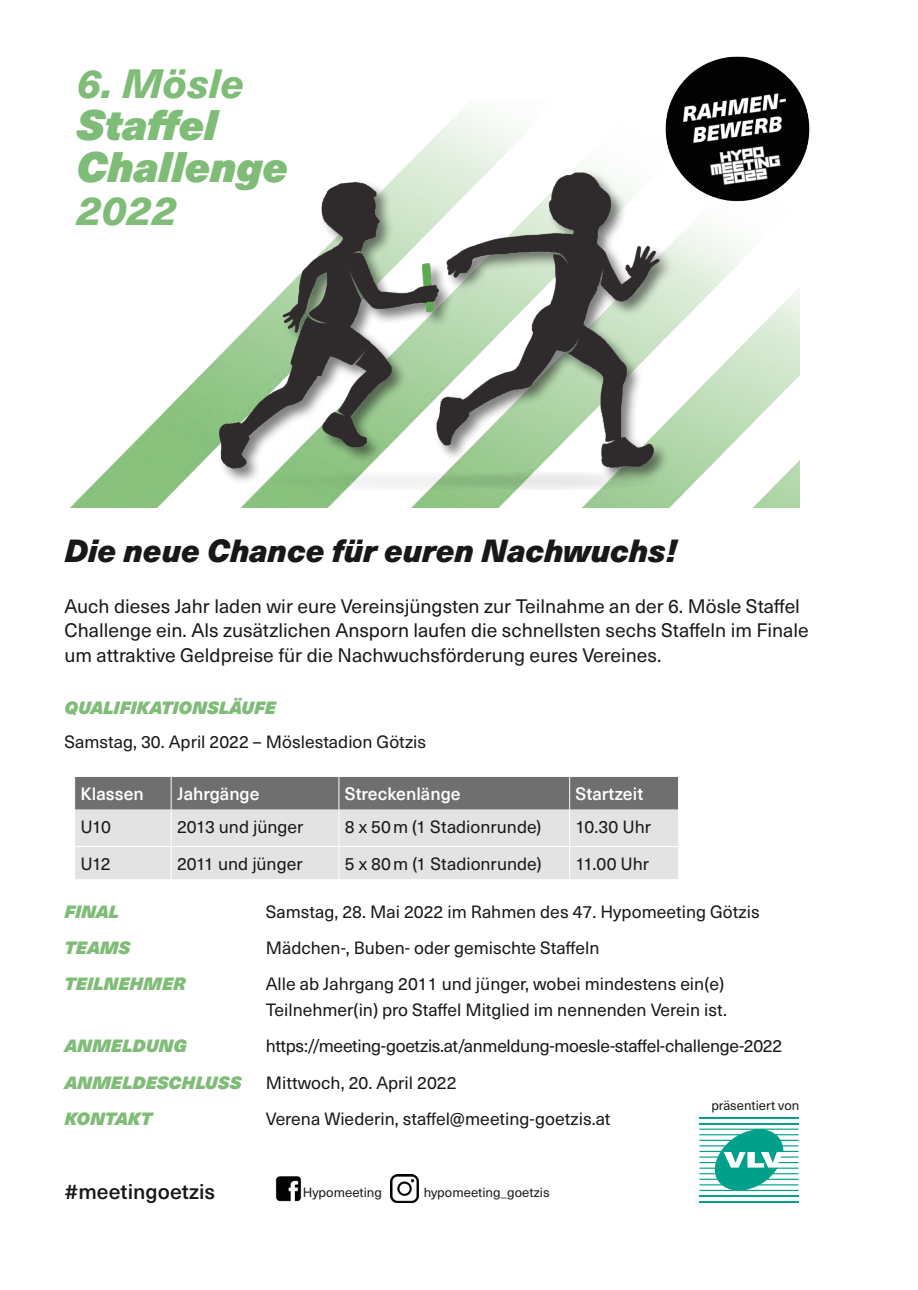
<style>
.page{position:relative;width:918px;height:1290px;background:#fff}
.page>*{position:absolute;margin:0;border:0;box-sizing:border-box;transform-origin:0 0}
.t1{font:42px/42px "Neue Haas Unica W1 G X Black It";color:#7fbc77}
.t2{font:italic 800 40.25px "Neue Haas Unica W1 G";color:#7fbc77}
.t3{font:italic 900 31.5px "Neue Haas Unica W1 G";color:#181816}
.t4{font:500 21px "Neue Haas Unica W1 G";color:#181816}
.t5{font:19.25px/24.5px "Neue Haas Unica W1 G";color:#181816}
.t6{font:17.5px/26.2px "Neue Haas Unica W1 G";color:#181816}
.t7{font:17.5px "Neue Haas Unica W1 G X Black It";color:#7fbc77}
.t8{font:17.5px "Neue Haas Unica W1 G";letter-spacing:-.02em;color:#181816}
.t9{font:500 17.5px "Neue Haas Unica Pro";color:#fff}
.t10{font:13.12px "Neue Haas Unica W1 G";color:#181816}
</style>
<div class="page">
<hr style="left:699px;top:1117px;width:99px;height:1px;background:#00a08b">
<hr style="left:699px;top:1123px;width:99px;height:1px;background:#00a08b">
<hr style="left:699px;top:1195px;width:99px;height:1px;background:#00a08b">
<hr style="left:699px;top:1201px;width:99px;height:1px;background:#00a08b">
<svg style="left:699px;top:1128px;width:99px;height:63px"></svg>
<svg style="left:75px;top:777px;width:603px;height:102px;background:#bebebe"></svg>
<hr style="left:171px;top:777px;width:1px;height:33px;background:#fff">
<hr style="left:338px;top:777px;width:1px;height:33px;background:#fff">
<hr style="left:569px;top:777px;width:1px;height:33px;background:#fff">
<hr style="left:171px;top:810px;width:1px;height:36px;background:#fff">
<hr style="left:338px;top:810px;width:1px;height:36px;background:#fff">
<hr style="left:569px;top:810px;width:1px;height:36px;background:#fff">
<hr style="left:75px;top:846px;width:96px;height:1px;background:#fff">
<hr style="left:171px;top:846px;width:168px;height:1px;background:#fff">
<hr style="left:171px;top:847px;width:1px;height:32px;background:#fff">
<hr style="left:339px;top:846px;width:230px;height:1px;background:#fff">
<hr style="left:338px;top:847px;width:1px;height:32px;background:#fff">
<hr style="left:569px;top:846px;width:109px;height:1px;background:#fff">
<hr style="left:569px;top:847px;width:1px;height:32px;background:#fff">
<img style="left:275px;top:1176px;width:27px;height:26px">
<img style="left:390px;top:1174px;width:29px;height:29px">
<img style="left:70px;top:107px;width:729px;height:400px">
<img style="left:204px;top:167px;width:464px;height:306px">
<svg style="left:267px;top:471px;width:264px;height:19px;fill:#f2f2f2"></svg>
<svg style="left:432px;top:471px;width:231px;height:19px"></svg>
<img style="left:653px;top:56px;width:157px;height:161px">
<h2 class="t2" style="left:76px;top:53px;width:169px">6. Mösle</h2>
<h1 class="t1" style="left:76px;top:102px;width:213px">Staffel<br>Challenge</h1>
<h2 class="t2" style="left:76px;top:179px;width:102px">2022</h2>
<h3 class="t3" style="left:64px;top:526px;width:614px">Die neue Chance für euren Nachwuchs!</h3>
<p class="t5" style="left:64px;top:592px;width:746px">Auch dieses Jahr laden wir eure Vereinsjüngsten zur Teilnahme an der 6. Mösle Staffel<br>Challenge ein. Als zusätzlichen Ansporn laufen die schnellsten sechs Staffeln im Finale um attraktive Geldpreise für die Nachwuchsförderung eures Vereines.</p>
<p class="t7" style="left:64px;top:693px;width:213px">QUALIFIKATIONSLÄUFE</p>
<p class="t6" style="left:64px;top:728px;width:363px">Samstag, 30. April 2022 – Möslestadion Götzis</p>
<p class="t9" style="left:81px;top:783px;width:65px">Klassen</p>
<p class="t9" style="left:177px;top:783px;width:84px">Jahrgänge</p>
<p class="t9" style="left:345px;top:783px;width:117px">Streckenlänge</p>
<p class="t9" style="left:575px;top:783px;width:69px">Startzeit</p>
<p class="t6" style="left:81px;top:813px;width:32px">U10</p>
<p class="t6" style="left:177px;top:813px;width:128px">2013 und jünger</p>
<p class="t6" style="left:345px;top:813px;width:198px">8 x 50m (1 Stadionrunde)</p>
<p class="t6" style="left:575px;top:813px;width:77px">10.30 Uhr</p>
<p class="t6" style="left:81px;top:849px;width:32px">U12</p>
<p class="t6" style="left:177px;top:849px;width:127px">2011 und jünger</p>
<p class="t6" style="left:345px;top:849px;width:198px">5 x 80m (1 Stadionrunde)</p>
<p class="t6" style="left:575px;top:849px;width:75px">11.00 Uhr</p>
<p class="t7" style="left:64px;top:897px;width:56px">FINAL</p>
<p class="t6" style="left:266px;top:897px;width:495px">Samstag, 28. Mai 2022 im Rahmen des 47. Hypomeeting Götzis</p>
<p class="t7" style="left:64px;top:933px;width:67px">TEAMS</p>
<p class="t6" style="left:266px;top:933px;width:335px">Mädchen-, Buben- oder gemischte Staffeln</p>
<p class="t7" style="left:64px;top:969px;width:123px">TEILNEHMER</p>
<p class="t6" style="left:266px;top:969px;width:463px">Alle ab Jahrgang 2011 und jünger, wobei mindestens ein(e)<br>Teilnehmer(in) pro Staffel Mitglied im nennenden Verein ist.</p>
<p class="t7" style="left:64px;top:1032px;width:124px">ANMELDUNG</p>
<p class="t8" style="left:266px;top:1033px;width:518px">https://meeting-goetzis.at/anmeldung-moesle-staffel-challenge-2022</p>
<p class="t7" style="left:64px;top:1068px;width:179px">ANMELDESCHLUSS</p>
<p class="t6" style="left:266px;top:1068px;width:192px">Mittwoch, 20. April 2022</p>
<p class="t7" style="left:64px;top:1104px;width:89px">KONTAKT</p>
<p class="t6" style="left:266px;top:1104px;width:346px">Verena Wiederin, staffel@meeting-goetzis.at</p>
<p class="t10" style="left:711px;top:1095px;width:90px">präsentiert von</p>
<p class="t4" style="left:64px;top:1176px;width:152px">#meetingoetzis</p>
<p class="t10" style="left:303px;top:1182px;width:81px">Hypomeeting</p>
<p class="t10" style="left:424px;top:1182px;width:127px">hypomeeting_goetzis</p>
</div>
